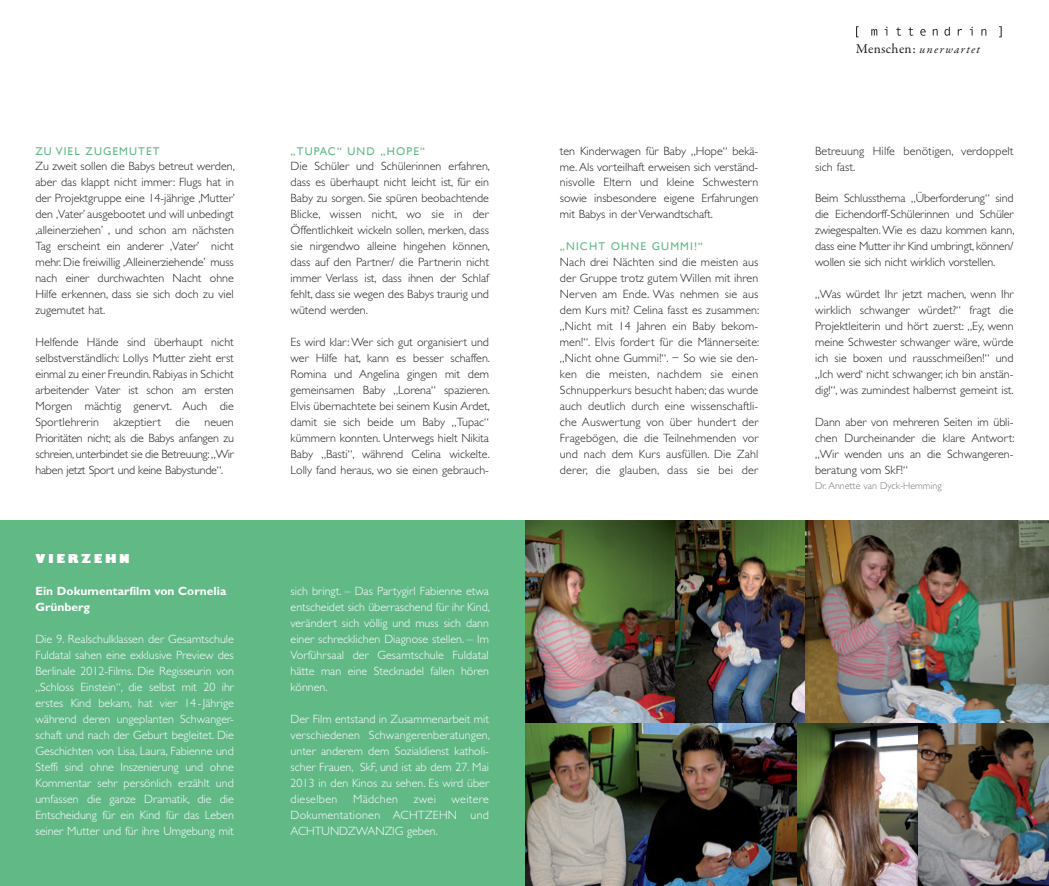
<style>
.page{position:relative;width:1049px;height:886px;background:#fff}
.page>*{position:absolute;margin:0;border:0;box-sizing:border-box;transform-origin:0 0}
.t1{font:300 12px/16px "Gill Sans Std";color:#231f20;text-align:justify}
.t2{font:300 12px/16px "Gill Sans Std";color:#fff;text-align:justify}
.t3{font:700 12px/16px "Gill Sans MT Std";color:#fff}
.t4{font:italic 12px "Garamond Premr Pro";letter-spacing:.105em;color:#231f20}
.t5{font:800 12px "Gill Sans";letter-spacing:.22em;color:#fff}
.t6{font:11.25px "Gill Sans";letter-spacing:.1em;color:#61b986}
.t7{font:300 10px "Gill Sans Std";color:#737775}
.s1{font-style:normal;font-size:13.75px}
</style>
<div class="page">
<svg style="left:856px;top:26px;width:2px;height:11px"></svg>
<svg style="left:871px;top:29px;width:6px;height:7px"></svg>
<svg style="left:896px;top:27px;width:5px;height:9px"></svg>
<svg style="left:908px;top:27px;width:5px;height:9px"></svg>
<svg style="left:920px;top:29px;width:6px;height:7px"></svg>
<svg style="left:933px;top:29px;width:5px;height:7px"></svg>
<svg style="left:944px;top:27px;width:6px;height:9px"></svg>
<svg style="left:958px;top:29px;width:4px;height:7px"></svg>
<svg style="left:970px;top:27px;width:3px;height:9px"></svg>
<svg style="left:981px;top:29px;width:5px;height:7px"></svg>
<svg style="left:999px;top:26px;width:3px;height:11px"></svg>
<img style="left:524px;top:723px;width:374px;height:163px">
<img style="left:898px;top:723px;width:151px;height:163px">
<img style="left:805px;top:521px;width:244px;height:202px">
<img style="left:524px;top:521px;width:151px;height:202px">
<img style="left:675px;top:521px;width:130px;height:202px">
<div style="left:0;top:521px;width:524px;height:365px;background:#61b986"></div>
<p class="t6" style="left:35px;top:144px;width:126px">ZU VIEL ZUGEMUTET</p>
<p class="t1" style="left:35px;top:159px;width:201px">Zu zweit sollen die Babys betreut werden, aber das klappt nicht immer: Flugs hat in der Projektgruppe eine 14-jährige ‚mutter’ den ‚Vater’ ausgebootet und will unbedingt ‚alleinerziehen’ , und schon am nächsten Tag erscheint ein anderer ‚Vater’ nicht mehr. Die freiwillig ‚Alleinerziehende’ muss nach einer durchwachten Nacht ohne Hilfe erkennen, dass sie sich doch zu viel zugemutet hat.</p>
<p class="t1" style="left:35px;top:334px;width:200px">Helfende Hände sind überhaupt nicht selbstverständlich: Lollys mutter zieht erst einmal zu einer Freundin. rabiyas in Schicht arbeitender Vater ist schon am ersten morgen mächtig genervt. Auch die Sportlehrerin akzeptiert die neuen Prioritäten nicht; als die Babys anfangen zu schreien, unterbindet sie die Betreuung: „Wir haben jetzt Sport und keine Babystunde“.</p>
<p class="t5" style="left:35px;top:551px;width:96px">VIERZEHN</p>
<p class="t3" style="left:35px;top:583px;width:192px">Ein Dokumentarfilm von Cornelia<br>Grünberg</p>
<p class="t2" style="left:35px;top:631px;width:200px">Die 9. realschulklassen der Gesamtschule Fuldatal sahen eine exklusive Preview des Berlinale 2012-Films. Die regisseurin von „Schloss Einstein“, die selbst mit 20 ihr erstes Kind bekam, hat vier 14 - Jährige während deren ungeplanten Schwanger&shy;schaft und nach der Geburt begleitet. Die Geschichten von Lisa, Laura, Fabienne und Steffi sind ohne Inszenierung und ohne Kommentar sehr persönlich erzählt und umfassen die ganze Dramatik, die die Entscheidung für ein Kind für das Leben seiner mutter und für ihre Umgebung mit</p>
<p class="t6" style="left:291px;top:144px;width:136px">„TUPAC“ UND „HOPE“</p>
<p class="t1" style="left:291px;top:159px;width:201px">Die Schüler und Schülerinnen erfahren, dass es überhaupt nicht leicht ist, für ein Baby zu sorgen. Sie spüren beobachtende Blicke, wissen nicht, wo sie in der Öffentlichkeit wickeln sollen, merken, dass sie nirgendwo alleine hingehen können, dass auf den Partner/ die Partnerin nicht immer Verlass ist, dass ihnen der Schlaf fehlt, dass sie wegen des Babys traurig und wütend werden.</p>
<p class="t1" style="left:291px;top:334px;width:201px">Es wird klar: Wer sich gut organisiert und wer Hilfe hat, kann es besser schaffen. romina und Angelina gingen mit dem gemeinsamen Baby „Lorena“ spazieren.<br>Elvis übernachtete bei seinem Kusin Ardet, damit sie sich beide um Baby „Tupac“ kümmern konnten. Unterwegs hielt Nikita Baby „Basti“, während celina wickelte.<br>Lolly fand heraus, wo sie einen gebrauch-</p>
<p class="t2" style="left:291px;top:583px;width:201px">sich bringt. – Das Partygirl Fabienne etwa entscheidet sich überraschend für ihr Kind, verändert sich völlig und muss sich dann einer schrecklichen Diagnose stellen. – Im Vorführsaal der Gesamtschule Fuldatal hätte man eine Stecknadel fallen hören können.</p>
<p class="t2" style="left:291px;top:711px;width:201px">Der Film entstand in Zusammenarbeit mit verschiedenen Schwangerenberatungen, unter anderem dem Sozialdienst katholi&shy;scher Frauen, SkF, und ist ab dem 27. mai 2013 in den Kinos zu sehen. Es wird über dieselben</p>
<p class="t2" style="left:291px;top:791px;width:200px;text-indent:161px">weitere Dokumentationen AcHTZEHN und AcHTUNDZWANZIG geben.</p>
<p class="t2" style="left:353px;top:791px;width:47px">mädchen</p>
<p class="t2" style="left:414px;top:791px;width:24px">zwei</p>
<p class="t1" style="left:560px;top:143px;width:200px">ten Kinderwagen für Baby „Hope“ bekä&shy;me. Als vorteilhaft erweisen sich verständ&shy;nisvolle Eltern und kleine Schwestern sowie insbesondere eigene Erfahrungen mit Babys in der Verwandtschaft.</p>
<p class="t6" style="left:560px;top:240px;width:145px">„NICHT OHNE GUMMI!“</p>
<p class="t1" style="left:560px;top:254px;width:201px">Nach drei Nächten sind die meisten aus der Gruppe trotz gutem Willen mit ihren Nerven am Ende. Was nehmen sie aus dem Kurs mit? celina fasst es zusammen: „Nicht mit 14 Jahren ein Baby bekom&shy;men!“. Elvis fordert für die männerseite: „Nicht ohne Gummi!“. − So wie sie den&shy;ken die meisten, nachdem sie einen Schnupperkurs besucht haben; das wurde auch deutlich durch eine wissenschaftli&shy;che Auswertung von über hundert der Fragebögen, die die Teilnehmenden vor und nach dem Kurs ausfüllen. Die Zahl derer, die glauben, dass sie bei der</p>
<p class="t4" style="left:856px;top:42px;width:126px"><span class="s1">Menschen:</span> unerwartet</p>
<p class="t1" style="left:815px;top:143px;width:200px">Betreuung Hilfe benötigen, verdoppelt sich fast.</p>
<p class="t1" style="left:815px;top:191px;width:201px">Beim Schlussthema „Überforderung“ sind die Eichendorff-Schülerinnen und Schüler zwiegespalten. Wie es dazu kommen kann, dass eine mutter ihr Kind umbringt, können/ wollen sie sich nicht wirklich vorstellen.</p>
<p class="t1" style="left:815px;top:286px;width:200px">„Was würdet Ihr jetzt machen, wenn Ihr wirklich schwanger würdet?“ fragt die Projektleiterin und hört zuerst: „Ey, wenn meine Schwester schwanger wäre, würde ich sie boxen und rausschmeißen!“ und „Ich werd‘ nicht schwanger, ich bin anstän&shy;dig!“, was zumindest halbernst gemeint ist.</p>
<p class="t1" style="left:815px;top:414px;width:201px">Dann aber von mehreren Seiten im übli&shy;chen Durcheinander die klare Antwort: „Wir wenden uns an die Schwangeren&shy;beratung vom SkF!“</p>
<p class="t7" style="left:815px;top:480px;width:128px">Dr. Annette van Dyck-Hemming</p>
</div>
